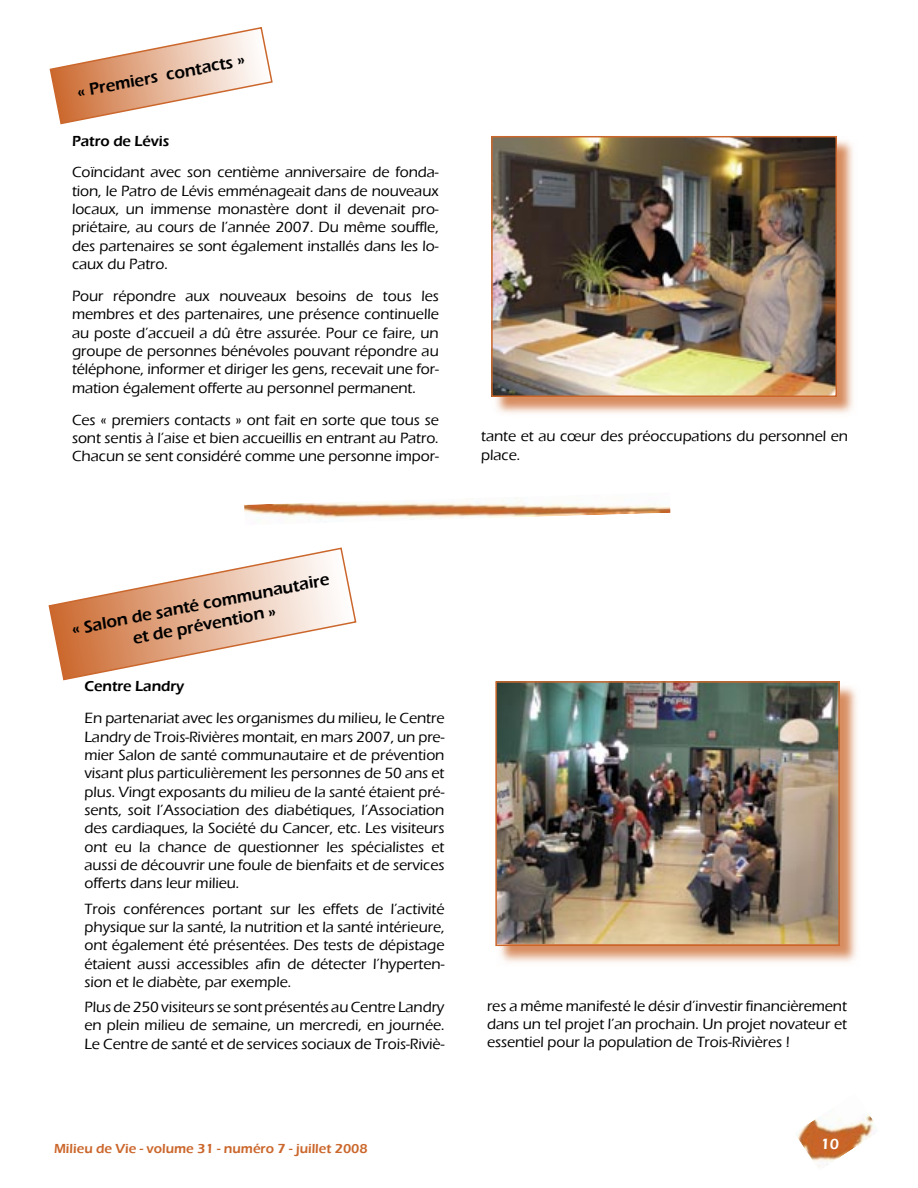
<style>
.page{position:relative;width:918px;height:1188px;background:#fff}
.page>*{position:absolute;margin:0;border:0;box-sizing:border-box;transform-origin:0 0}
.t1{font:600 17.25px/20.7px "Eras ITC";color:#000;text-align:center}
.t2{font:500 15.3px/18.3px "Eras ITC";letter-spacing:-.005em;color:#000;text-align:justify}
.t3{font:600 15.3px "Eras ITC";color:#fff}
.t4{font:600 15px "Eras ITC";letter-spacing:-.005em;color:#000}
.t5{font:600 13.5px "Eras ITC";color:#cb672c}
</style>
<div class="page">
<img style="left:796px;top:1114px;width:78px;height:53px">
<img style="left:495px;top:140px;width:358px;height:274px">
<img style="left:491px;top:136px;width:346px;height:261px">
<img style="left:496px;top:686px;width:361px;height:277px">
<img style="left:495px;top:681px;width:345px;height:265px">
<img style="left:244px;top:500px;width:426px;height:19px">
<svg style="left:50px;top:27px;width:223px;height:97px"></svg>
<svg style="left:49px;top:547px;width:307px;height:133px"></svg>
<p class="t1" style="left:75px;top:82px;width:172px;rotate:-11deg">« Premiers contacts »</p>
<p class="t4" style="left:72px;top:132px;width:99px">Patro de Lévis</p>
<p class="t2" style="left:72px;top:163px;width:368px">Coïncidant avec son centième anniversaire de fonda&shy;tion, le Patro de Lévis emménageait dans de nouveaux locaux, un immense monastère dont il devenait pro&shy;priétaire, au cours de l’année 2007. Du même souffle, des partenaires se sont également installés dans les lo&shy;caux du Patro.</p>
<p class="t2" style="left:72px;top:287px;width:368px">Pour répondre aux nouveaux besoins de tous les membres et des partenaires, une présence continuelle au poste d’accueil a dû être assurée. Pour ce faire, un groupe de personnes bénévoles pouvant répondre au téléphone, informer et diriger les gens, recevait une for&shy;mation également offerte au personnel permanent.</p>
<p class="t2" style="left:72px;top:411px;width:368px">Ces « premiers contacts » ont fait en sorte que tous se sont sentis à l’aise et bien accueillis en entrant au Patro.<br>Chacun se sent considéré comme une personne impor-</p>
<p class="t2" style="left:481px;top:427px;width:368px">tante et au cœur des préoccupations du personnel en place.</p>
<p class="t1" style="left:70px;top:619px;width:264px;rotate:-11deg">« Salon de santé communautaire et de prévention »</p>
<p class="t4" style="left:85px;top:678px;width:101px">Centre Landry</p>
<p class="t2" style="left:85px;top:709px;width:362px">En partenariat avec les organismes du milieu, le Centre Landry de Trois-Rivières montait, en mars 2007, un pre&shy;mier Salon de santé communautaire et de prévention visant plus particulièrement les personnes de 50 ans et plus. Vingt exposants du milieu de la santé étaient pré&shy;sents, soit l’Association des diabétiques, l’Association des cardiaques, la Société du Cancer, etc. Les visiteurs ont eu la chance de questionner les spécialistes et aussi de découvrir une foule de bienfaits et de services offerts dans leur milieu.</p>
<p class="t2" style="left:85px;top:899px;width:361px">Trois conférences portant sur les effets de l’activité physique sur la santé, la nutrition et la santé intérieure, ont également été présentées. Des tests de dépistage étaient aussi accessibles afin de détecter l’hyperten&shy;sion et le diabète, par exemple.</p>
<p class="t2" style="left:85px;top:998px;width:362px">Plus de 250 visiteurs se sont présentés au Centre Landry en plein milieu de semaine, un mercredi, en journée.<br>Le Centre de santé et de services sociaux de Trois-Riviè-</p>
<p class="t2" style="left:487px;top:996px;width:361px">res a même manifesté le désir d’investir financièrement dans un tel projet l’an prochain. Un projet novateur et essentiel pour la population de Trois-Rivières !</p>
<p class="t5" style="left:54px;top:1141px;width:315px">Milieu de Vie - volume 31 - numéro 7 - juillet 2008</p>
<p class="t3" style="left:821px;top:1135px;width:20px">10</p>
</div>
